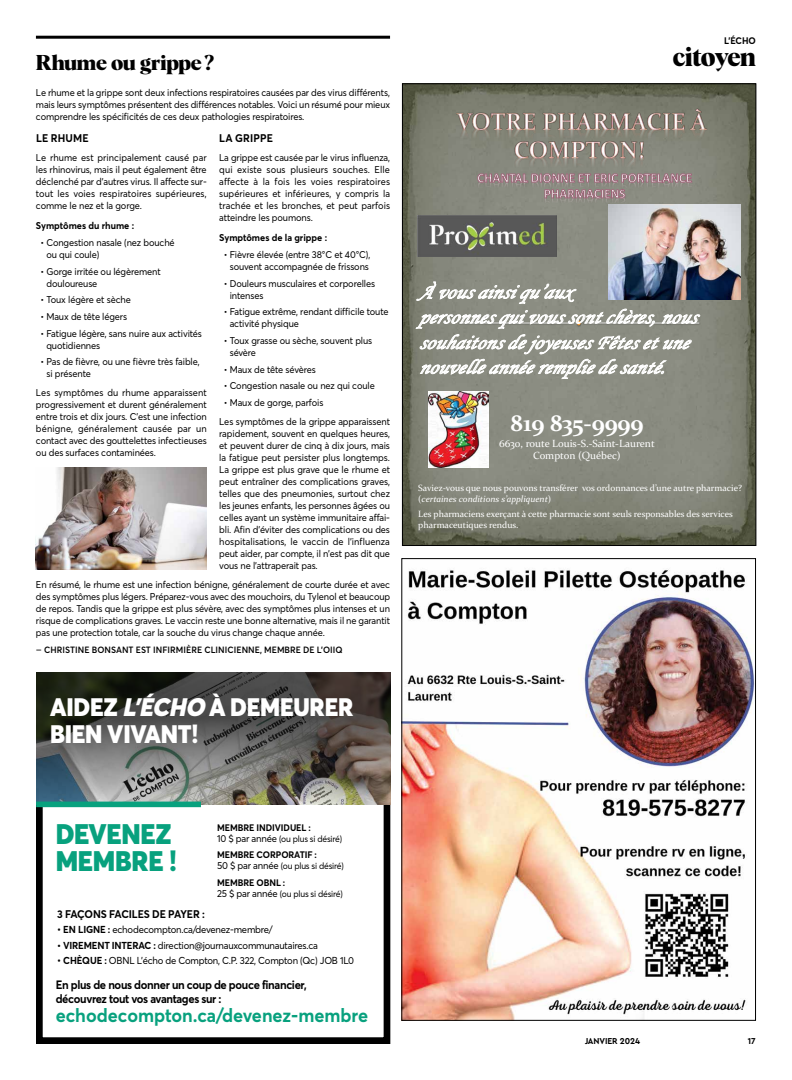
<style>
.page{position:relative;width:792px;height:1080px;background:#fff}
.page>*{position:absolute;margin:0;border:0;box-sizing:border-box;transform-origin:0 0}
.t1{font:900 28px/26.6px "Averta Std";letter-spacing:-.01em;color:#08a17e;scale:.95 1}
.t2{font:700 26.7px "Albra";letter-spacing:-.025em;color:#000;scale:.95 1}
.t3{font:900 25px/27.7px "Averta Std";letter-spacing:-.01em;color:#fff;scale:.95 1}
.t4{font:700 23.6px "Constantia";color:#fff}
.t5{font:700 21px "Albra";letter-spacing:-.015em;color:#000}
.t6{font:italic 20.5px/25.1px "Monotype Corsiva";letter-spacing:.02em;color:#fff}
.t7{font:700 19px "Averta Std";color:#08a17e;scale:.95 1}
.t8{font:700 12px/14px "Averta Std";letter-spacing:-.03em;color:#000;scale:.94 1}
.t9{font:700 11px "Averta Std";letter-spacing:-.01em;color:#000;scale:.95 1}
.t10{font:700 11px "Averta Std";letter-spacing:.01em;color:#000;scale:.95 1}
.t11{font:10.5px/12.4px "Constantia";color:#fff;text-align:center}
.t12{font:10px "Averta Std";letter-spacing:-.02em;color:#000;scale:.95 1}
.t13{font:9.8px/12px "Averta Std";letter-spacing:-.01em;color:#000;scale:.95 1}
.t14{font:700 9.8px "Averta Std";color:#000;scale:.95 1}
.t15{font:700 9.4px "Averta Std";letter-spacing:-.01em;color:#000;scale:.95 1}
.t16{font:9.2px/11.1px "Constantia";color:#fff}
.t17{font:9px "Averta Std";letter-spacing:-.02em;color:#000;scale:.95 1}
.t18{font:600 9px "Averta Std";letter-spacing:.005em;color:#000;scale:.95 1}
.t19{font:700 9px "Cera Pro";letter-spacing:-.01em;color:#000;scale:.95 1}
.s1{font-family:"Akkurat Pro";font-weight:400;font-size:9.8px}
.s2{font-style:italic}
.s3{font-size:10px}
.s4{font-weight:700}
</style>
<div class="page">
<div style="left:36px;top:736px;width:354px;height:308px;border:7px solid #000"></div>
<svg style="left:36px;top:672px;width:354px;height:132px;background:#585854"></svg>
<div style="left:36px;top:802px;width:165px;height:5px;background:#08a17e"></div>
<img style="left:404px;top:86px;width:350px;height:458px">
<img style="left:457px;top:321px;width:118px;height:4px">
<hr style="left:459px;top:323px;width:115px;height:1px;background:#e9e9e8">
<img style="left:583px;top:321px;width:118px;height:4px">
<hr style="left:584px;top:323px;width:115px;height:1px;background:#e9e9e8">
<svg style="left:575px;top:319px;width:7px;height:8px"></svg>
<img style="left:609px;top:204px;width:131px;height:96px">
<img style="left:456px;top:108px;width:251px;height:67px">
<img style="left:544px;top:199px;width:81px;height:8px">
<svg style="left:477px;top:170px;width:215px;height:29px;background:#958986"></svg>
<img style="left:417px;top:215px;width:140px;height:41px">
<img style="left:428px;top:392px;width:60px;height:76px">
<hr style="left:36px;top:36px;width:354px;height:3px;background:#000">
<img style="left:36px;top:467px;width:171px;height:103px">
<img style="left:404px;top:569px;width:350px;height:450px">
<h3 class="t5" style="left:36px;top:47px;width:180px">Rhume ou grippe?</h3>
<p class="t13" style="left:36px;top:86px;width:374px;text-align:justify">Le rhume et la grippe sont deux infections respiratoires causées par des virus différents, mais leurs symptômes présentent des différences notables. Voici un résumé pour mieux comprendre les spécificités de ces deux pathologies respiratoires.</p>
<p class="t9" style="left:36px;top:130px;width:57px">LE RHUME</p>
<p class="t13" style="left:36px;top:151px;width:181px;text-align:justify">Le rhume est principalement causé par les rhinovirus, mais il peut également être déclenché par d'autres virus. Il affecte sur&shy;tout les voies respiratoires supérieures, comme le nez et la gorge.</p>
<p class="t14" style="left:36px;top:219px;width:105px">Symptômes du rhume :</p>
<p class="t13" style="left:46px;top:236px;width:137px;text-indent:-6px">• Congestion nasale (nez bouché ou qui coule)</p>
<p class="t13" style="left:46px;top:265px;width:122px;text-indent:-6px">• Gorge irritée ou légèrement douloureuse</p>
<p class="t13" style="left:40px;top:294px;width:97px">• Toux légère et sèche</p>
<p class="t13" style="left:40px;top:310px;width:93px">• Maux de tête légers</p>
<p class="t13" style="left:46px;top:327px;width:165px;text-indent:-6px">• Fatigue légère, sans nuire aux activités quotidiennes</p>
<p class="t13" style="left:46px;top:356px;width:163px;text-indent:-6px">• Pas de fièvre, ou une fièvre très faible, si présente</p>
<p class="t13" style="left:36px;top:386px;width:181px;text-align:justify">Les symptômes du rhume apparaissent progressivement et durent généralement entre trois et dix jours. C’est une infection bénigne, généralement causée par un contact avec des gouttelettes infectieuses ou des surfaces contaminées.</p>
<p class="t10" style="left:219px;top:130px;width:58px">LA GRIPPE</p>
<p class="t13" style="left:219px;top:151px;width:181px;text-align:justify">La grippe est causée par le virus influenza, qui existe sous plusieurs souches. Elle affecte à la fois les voies respiratoires supérieures et inférieures, y compris la trachée et les bronches, et peut parfois atteindre les poumons.</p>
<p class="t14" style="left:219px;top:231px;width:115px">Symptômes de la grippe :</p>
<p class="t13" style="left:224px;top:248px;width:156px;text-align:center">• Fièvre élevée (entre 38°C et 40°C), souvent accompagnée de frissons</p>
<p class="t13" style="left:230px;top:277px;width:155px;text-indent:-6px">• Douleurs musculaires et corporelles intenses</p>
<p class="t13" style="left:230px;top:306px;width:169px;text-indent:-6px">• Fatigue extrême, rendant difficile toute activité physique</p>
<p class="t13" style="left:230px;top:334px;width:152px;text-indent:-6px">• Toux grasse ou sèche, souvent plus sévère</p>
<p class="t13" style="left:224px;top:363px;width:99px">• Maux de tête sévères</p>
<p class="t13" style="left:224px;top:380px;width:161px">• Congestion nasale ou nez qui coule</p>
<p class="t13" style="left:219px;top:393px;width:181px;line-height:18.8px;text-indent:5px">• Maux de gorge, parfois<br>Les symptômes de la grippe apparaissent</p>
<p class="t13" style="left:219px;top:427px;width:181px;text-align:justify">rapidement, souvent en quelques heures, et peuvent durer de cinq à dix jours, mais la fatigue peut persister plus longtemps.<br>La grippe est plus grave que le rhume et peut entraîner des complications graves, telles que des pneumonies, surtout chez les jeunes enfants, les personnes âgées ou celles ayant un système immunitaire affai&shy;bli. Afin d’éviter des complications ou des hospitalisations, le vaccin de l’influenza peut aider, par compte, il n’est pas dit que vous ne l’attraperait pas.</p>
<p class="t13" style="left:36px;top:578px;width:374px;text-align:justify">En résumé, le rhume est une infection bénigne, généralement de courte durée et avec des symptômes plus légers. Préparez-vous avec des mouchoirs, du Tylenol et beaucoup de repos. Tandis que la grippe est plus sévère, avec des symptômes plus intenses et un risque de complications graves. Le vaccin reste une bonne alternative, mais il ne garantit pas une protection totale, car la souche du virus change chaque année.</p>
<p class="t18" style="left:36px;top:643px;width:324px"><span class="s1">–</span> CHRISTINE BONSANT EST INFIRMIÈRE CLINICIENNE, MEMBRE DE L'OIIQ</p>
<h3 class="t3" style="left:50px;top:692px;width:321px">AIDEZ <span class="s2">L’ÉCHO</span> À DEMEURER<br>BIEN VIVANT !</h3>
<p class="t15" style="left:724px;top:34px;width:35px">L'ÉCHO</p>
<h2 class="t2" style="left:673px;top:37px;width:89px">citoyen</h2>
<h3 class="t6" style="left:418px;top:279px;width:287px">Àvousainsi qu’aux<br>personnesqui voussontchères,nous souhaitonsdejoyeusesFêtesetune nouvelleannéeremp liedesanté.</h3>
<h3 class="t4" style="left:511px;top:407px;width:134px">819 835-9999</h3>
<p class="t11" style="left:499px;top:437px;width:157px">6630, route Louis-S.-Saint-Laurent<br>Compton (Québec)</p>
<p class="t16" style="left:418px;top:482px;width:325px">Saviez-vous que nous pouvons transférer vos ordonnances d’une autre pharmacie? (<span class="s2">certaines conditions s’appliquent</span>)</p>
<p class="t16" style="left:418px;top:508px;width:316px">Les pharmaciens exerçant à cette pharmacie sont seuls responsables des services pharmaceutiques rendus.</p>
<h1 class="t1" style="left:56px;top:819px;width:129px">DEVENEZ<br>MEMBRE !</h1>
<p class="t15" style="left:217px;top:821px;width:100px">MEMBRE INDIVIDUEL :</p>
<p class="t17" style="left:217px;top:832px;width:133px"><span class="s3">10 $ par année</span> (ou plus si désiré)</p>
<p class="t15" style="left:217px;top:848px;width:107px">MEMBRE CORPORATIF :</p>
<p class="t17" style="left:217px;top:860px;width:135px"><span class="s3">50 $ par année</span> (ou plus si désiré)</p>
<p class="t15" style="left:217px;top:876px;width:73px">MEMBRE OBNL :</p>
<p class="t17" style="left:217px;top:888px;width:134px"><span class="s3">25 $ par année</span> (ou plus si désiré)</p>
<p class="t9" style="left:57px;top:906px;width:157px">3 FAÇONS FACILES DE PAYER :</p>
<p class="t12" style="left:57px;top:923px;width:228px"><span class="s4">• EN LIGNE :</span> echodecompton.ca/devenez-membre/</p>
<p class="t12" style="left:57px;top:939px;width:276px"><span class="s4">• VIREMENT INTERAC :</span> direction@journauxcommunautaires.ca</p>
<p class="t12" style="left:57px;top:954px;width:314px"><span class="s4">• CHÈQUE :</span> OBNL L’écho de Compton, C.P. 322, Compton (Qc) JOB 1L0</p>
<p class="t8" style="left:56px;top:977px;width:269px">En plus de nous donner un coup de pouce financier, découvrez tout vos avantages sur :</p>
<h3 class="t7" style="left:56px;top:1002px;width:330px">echodecompton.ca/devenez-membre</h3>
<p class="t19" style="left:585px;top:1035px;width:59px">JANVIER 2024</p>
<p class="t19" style="left:748px;top:1035px;width:10px">17</p>
</div>
